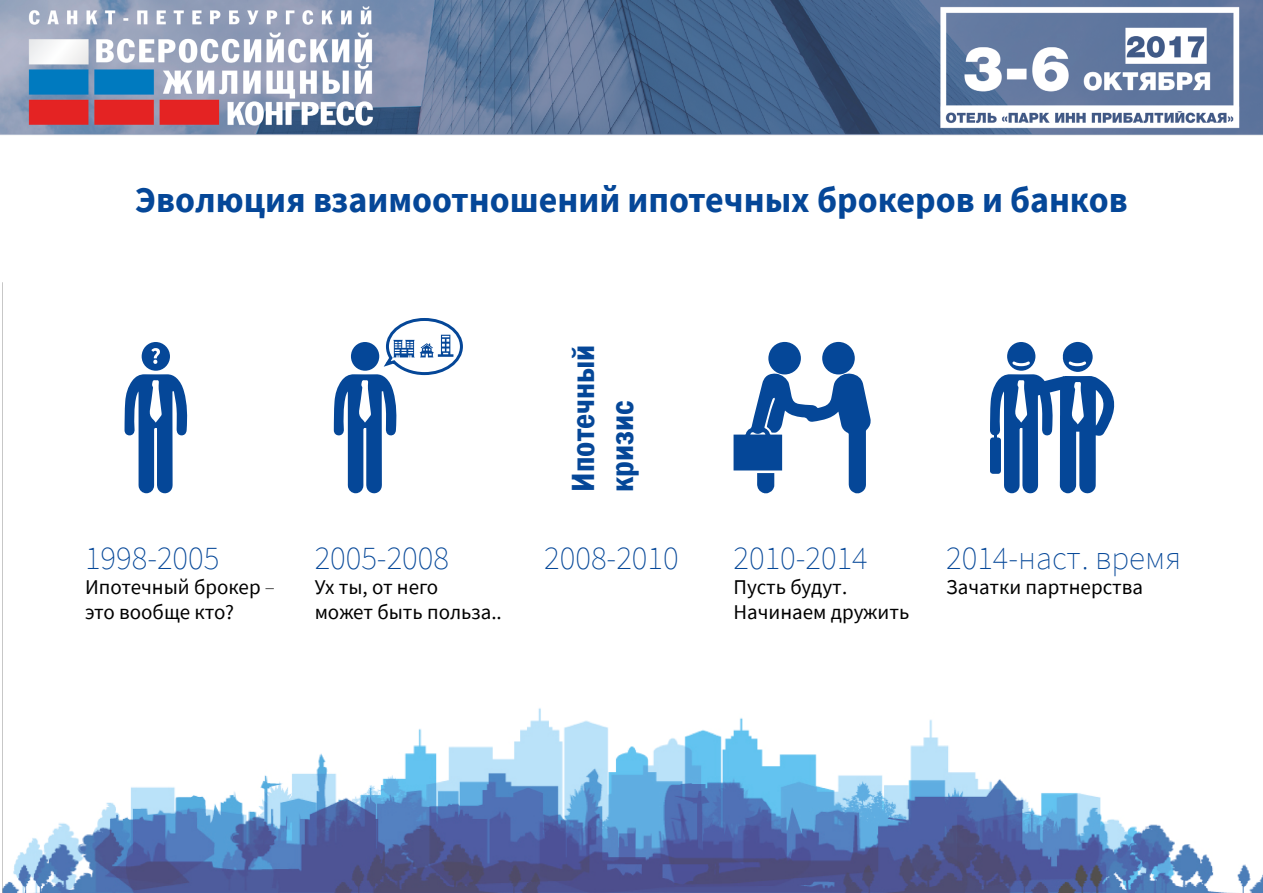
<style>
.page{position:relative;width:1263px;height:893px;background:#fff}
.page>*{position:absolute;margin:0;border:0;box-sizing:border-box;transform-origin:0 0}
.t1{font:700 36px "Source Sans Pro";color:#054798}
.t2{font:200 33px "Source Sans Pro";color:#054798}
.t3{font:600 condensed 33px/39px "Franklin Gothic";color:#054798}
.t4{font:21px/25.2px "Source Sans Pro";color:#000}
.s1{font-weight:200}
</style>
<div class="page">
<img style="left:0;top:0;width:1263px;height:136px">
<img style="left:2px;top:283px;width:1261px;height:610px">
<svg style="left:733px;top:373px;width:138px;height:120px"></svg>
<div style="left:822px;top:342px;width:33px;height:32px;background:#054798;border-radius:50%"></div>
<div style="left:768px;top:342px;width:33px;height:33px;background:#054798;border-radius:50%"></div>
<div style="left:142px;top:342px;width:28px;height:29px;background:#054798;border-radius:50%"></div>
<svg style="left:124px;top:374px;width:64px;height:121px"></svg>
<svg style="left:990px;top:342px;width:125px;height:153px"></svg>
<div style="left:990px;top:437px;width:11px;height:37px;background:#054798;border-radius:3px"></div>
<svg style="left:151px;top:348px;width:9px;height:16px"></svg>
<svg style="left:334px;top:316px;width:130px;height:179px"></svg>
<h1 class="t1" style="left:135px;top:176px;width:994px">Эволюция взаимоотношений ипотечных брокеров и банков</h1>
<h2 class="t2" style="left:85px;top:538px;width:136px">1998-2005</h2>
<p class="t4" style="left:85px;top:575px;width:191px">Ипотечный брокер <span class="s1">– </span>это вообще кто?</p>
<h2 class="t2" style="left:315px;top:538px;width:136px">2005-2008</h2>
<p class="t4" style="left:315px;top:575px;width:189px">Ух ты, от него может быть польза..</p>
<h2 class="t3" style="left:563px;top:492px;width:148px;rotate:-90deg">Ипотечный кризис</h2>
<h2 class="t2" style="left:544px;top:538px;width:136px">2008-2010</h2>
<h2 class="t2" style="left:733px;top:538px;width:136px">2010-2014</h2>
<p class="t4" style="left:733px;top:575px;width:177px">Пусть будут.<br>Начинаем дружить</p>
<h2 class="t2" style="left:946px;top:538px;width:237px">2014-наст. время</h2>
<p class="t4" style="left:946px;top:575px;width:198px">Зачатки партнерства</p>
</div>
